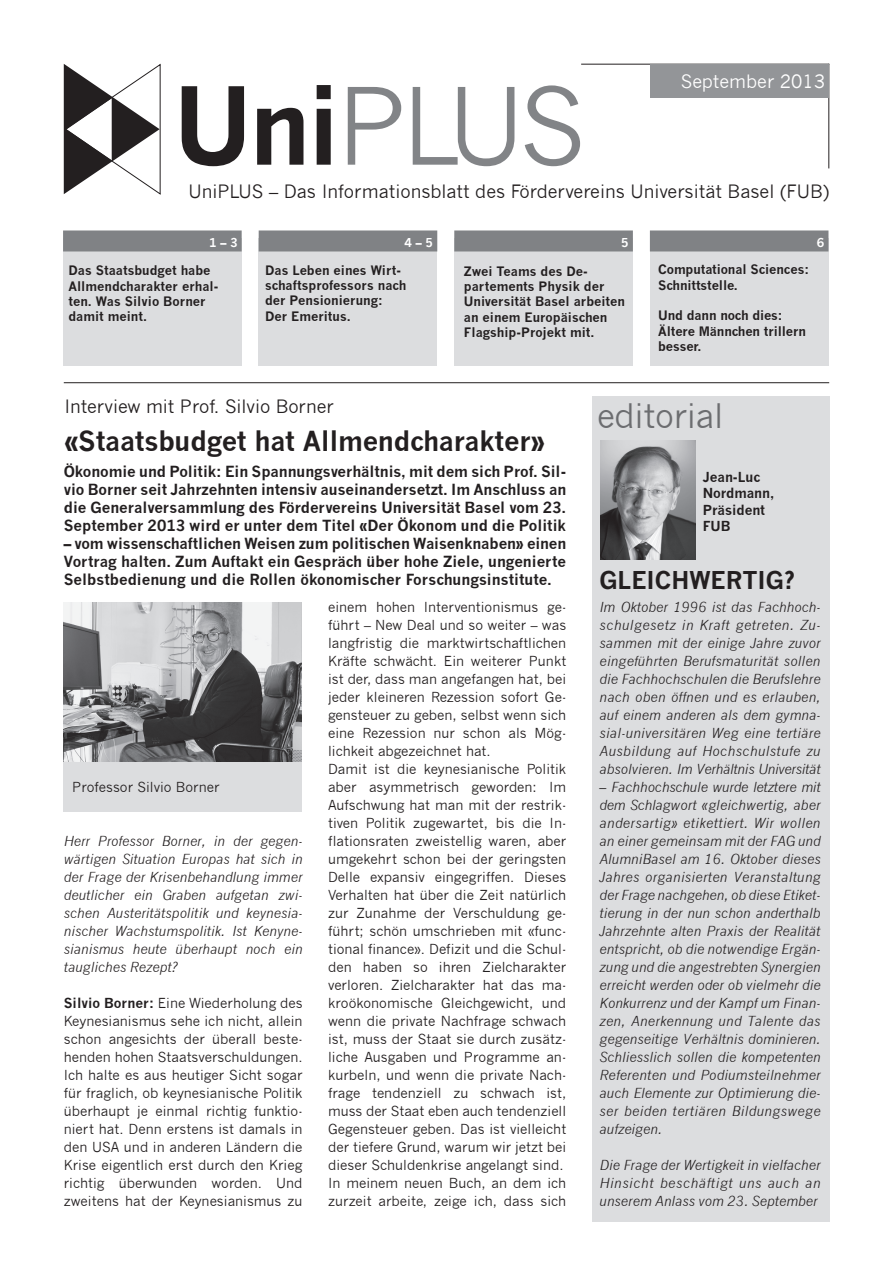
<style>
.page{position:relative;width:893px;height:1263px;background:#fff}
.page>*{position:absolute;margin:0;border:0;box-sizing:border-box;transform-origin:0 0}
.t1{font:105px "News Gothic";color:#828487}
.t2{font:33px "News Gothic";letter-spacing:-.01em;color:#6c6d70}
.t3{font:700 27px "News Gothic";letter-spacing:-.01em;color:#231f20}
.t4{font:700 24px "News Gothic";color:#231f20}
.t5{font:18px "News Gothic";color:#231f20}
.t6{font:18px "News Gothic";color:#fff}
.t7{font:700 15px/18px "News Gothic";color:#231f20;text-align:justify}
.t8{font:13.5px/18px "News Gothic";color:#231f20;text-align:justify}
.t9{font:italic 13.5px/18px "News Gothic";color:#231f20;text-align:justify}
.t10{font:700 13.5px/16.2px "News Gothic";letter-spacing:-.005em;color:#231f20}
.t11{font:700 12.75px/15.3px "News Gothic";color:#231f20}
.t12{font:700 12px "News Gothic";color:#fff}
.s1{font-weight:700;color:#231f20}
.s2{font-weight:700}
</style>
<div class="page">
<div style="left:592px;top:396px;width:237px;height:825px;background:#dcdddf"></div>
<svg style="left:64px;top:64px;width:96px;height:130px"></svg>
<hr style="left:64px;top:382px;width:765px;height:1px;background:#231f20">
<img style="left:601px;top:441px;width:94px;height:118px">
<hr style="left:581px;top:64px;width:248px;height:1px;background:#231f20">
<hr style="left:828px;top:64px;width:1px;height:104px;background:#231f20">
<img style="left:64px;top:602px;width:238px;height:161px">
<div style="left:64px;top:763px;width:238px;height:49px;background:#dcdddf"></div>
<div style="left:651px;top:64px;width:178px;height:33px;background:#939598"></div>
<div style="left:259px;top:238px;width:178px;height:128px;background:#dcdddf"></div>
<div style="left:259px;top:230px;width:178px;height:21px;background:#808285"></div>
<div style="left:454px;top:238px;width:179px;height:128px;background:#dcdddf"></div>
<div style="left:454px;top:230px;width:179px;height:21px;background:#808285"></div>
<div style="left:650px;top:238px;width:178px;height:128px;background:#dcdddf"></div>
<div style="left:650px;top:230px;width:178px;height:21px;background:#808285"></div>
<div style="left:63px;top:238px;width:179px;height:128px;background:#dcdddf"></div>
<div style="left:63px;top:230px;width:179px;height:21px;background:#808285"></div>
<h3 class="t6" style="left:681px;top:71px;width:146px">September 2013</h3>
<h1 class="t1" style="left:173px;top:66px;width:415px"><span class="s1">Uni</span>PLUS</h1>
<h3 class="t5" style="left:188px;top:181px;width:642px">UniPLUS – Das Informationsblatt des Fördervereins Universität Basel (FUB)</h3>
<p class="t12" style="left:209px;top:235px;width:30px">1 – 3</p>
<p class="t11" style="left:68px;top:263px;width:152px">Das Staatsbudget habe<br>Allmendcharakter erhal&shy;ten. Was Silvio Borner damit meint.</p>
<p class="t11" style="left:265px;top:262px;width:143px">Das Leben eines Wirt&shy;schaftsprofessors nach der Pensionierung:<br>Der Emeritus.</p>
<p class="t12" style="left:405px;top:235px;width:30px">4 – 5</p>
<p class="t12" style="left:621px;top:235px;width:9px">5</p>
<p class="t12" style="left:817px;top:235px;width:9px">6</p>
<p class="t11" style="left:464px;top:263px;width:163px">Zwei Teams des De&shy;partements Physik der<br>Universität Basel arbeiten an einem Europäischen<br>Flagship-Projekt mit.</p>
<p class="t11" style="left:658px;top:262px;width:152px">Computational Sciences:<br>Schnittstelle.</p>
<p class="t11" style="left:658px;top:308px;width:149px">Und dann noch dies:<br>Ältere Männchen trillern besser.</p>
<h3 class="t5" style="left:64px;top:396px;width:271px">Interview mit Prof. Silvio Borner</h3>
<h3 class="t3" style="left:64px;top:424px;width:482px">«Staatsbudget hat Allmendcharakter»</h3>
<p class="t7" style="left:64px;top:462px;width:504px">Ökonomie und Politik: Ein Spannungsverhältnis, mit dem sich Prof. Sil&shy;vio Borner seit Jahrzehnten intensiv auseinandersetzt. Im Anschluss an die Generalversammlung des Fördervereins Universität Basel vom 23.<br>September 2013 wird er unter dem Titel «Der Ökonom und die Politik</p>
<p class="t7" style="left:64px;top:534px;width:504px">– vom wissenschaftlichen Weisen zum politischen Waisenknaben» einen Vortrag halten. Zum Auftakt ein Gespräch über hohe Ziele, ungenierte Selbstbedienung und die Rollen ökonomischer Forschungsinstitute.</p>
<p class="t8" style="left:328px;top:598px;width:240px;text-align:left">einem hohen Interventionismus ge&shy;führt – New Deal und so weiter – was langfristig die marktwirtschaftlichen Kräfte schwächt. Ein weiterer Punkt ist der, dass man angefangen hat, bei jeder kleineren Rezession sofort Ge&shy;gensteuer zu geben, selbst wenn sich eine Rezession nur schon als Mög&shy;lichkeit abgezeichnet hat.<br>Damit ist die keynesianische Politik aber asymmetrisch geworden: Im Aufschwung hat man mit der restrik&shy;tiven Politik zugewartet, bis die In&shy;flationsraten zweistellig waren, aber umgekehrt schon bei der geringsten Delle expansiv eingegriffen. Dieses Verhalten hat über die Zeit natürlich zur Zunahme der Verschuldung ge&shy;führt; schön umschrieben mit «func&shy;tional finance». Defizit und die Schul&shy;den haben so ihren Zielcharakter verloren. Zielcharakter hat das ma&shy;kroökonomische Gleichgewicht, und wenn die private Nachfrage schwach ist, muss der Staat sie durch zusätz&shy;liche Ausgaben und Programme an&shy;kurbeln, und wenn die private Nach&shy;frage tendenziell zu schwach ist, muss der Staat eben auch tendenziell Gegensteuer geben. Das ist vielleicht der tiefere Grund, warum wir jetzt bei dieser Schuldenkrise angelangt sind.<br>In meinem neuen Buch, an dem ich zurzeit arbeite, zeige ich, dass sich</p>
<p class="t8" style="left:72px;top:778px;width:149px">Professor Silvio Borner</p>
<p class="t9" style="left:64px;top:832px;width:240px">Herr Professor Borner, in der gegen&shy;wärtigen Situation Europas hat sich in der Frage der Krisenbehandlung immer deutlicher ein Graben aufgetan zwi&shy;schen Austeritätspolitik und keynesia&shy;nischer Wachstumspolitik. Ist Kenyne&shy;sianismus heute überhaupt noch ein taugliches Rezept?</p>
<p class="t8" style="left:64px;top:994px;width:240px"><span class="s2">Silvio Borner:</span> Eine Wiederholung des Keynesianismus sehe ich nicht, allein schon angesichts der überall beste&shy;henden hohen Staatsverschuldungen.<br>Ich halte es aus heutiger Sicht sogar für fraglich, ob keynesianische Politik überhaupt je einmal richtig funktio&shy;niert hat. Denn erstens ist damals in den USA und in anderen Ländern die Krise eigentlich erst durch den Krieg richtig überwunden worden. Und zweitens hat der Keynesianismus zu</p>
<h2 class="t2" style="left:597px;top:397px;width:128px">editorial</h2>
<p class="t10" style="left:703px;top:469px;width:73px">Jean-Luc<br>Nordmann,<br>Präsident<br>FUB</p>
<h3 class="t4" style="left:600px;top:566px;width:197px">GLEICHWERTIG?</h3>
<p class="t9" style="left:600px;top:598px;width:223px">Im Oktober 1996 ist das Fachhoch&shy;schulgesetz in Kraft getreten. Zu&shy;sammen mit der einige Jahre zuvor eingeführten Berufsmaturität sollen die Fachhochschulen die Berufslehre nach oben öffnen und es erlauben, auf einem anderen als dem gymna&shy;sial-universitären Weg eine tertiäre Ausbildung auf Hochschulstufe zu absolvieren. Im Verhältnis Universität</p>
<p class="t9" style="left:600px;top:778px;width:223px">– Fachhochschule wurde letztere mit dem Schlagwort «gleichwertig, aber andersartig» etikettiert. Wir wollen an einer gemeinsam mit der FAG und AlumniBasel am 16. Oktober dieses Jahres organisierten Veranstaltung der Frage nachgehen, ob diese Etiket&shy;tierung in der nun schon anderthalb Jahrzehnte alten Praxis der Realität entspricht, ob die notwendige Ergän&shy;zung und die angestrebten Synergien erreicht werden oder ob vielmehr die Konkurrenz und der Kampf um Finan&shy;zen, Anerkennung und Talente das gegenseitige Verhältnis dominieren.<br>Schliesslich sollen die kompetenten Referenten und Podiumsteilnehmer auch Elemente zur Optimierung die&shy;ser beiden tertiären Bildungswege aufzeigen.</p>
<p class="t9" style="left:600px;top:1156px;width:223px">Die Frage der Wertigkeit in vielfacher Hinsicht beschäftigt uns auch an unserem Anlass vom 23. September</p>
</div>
